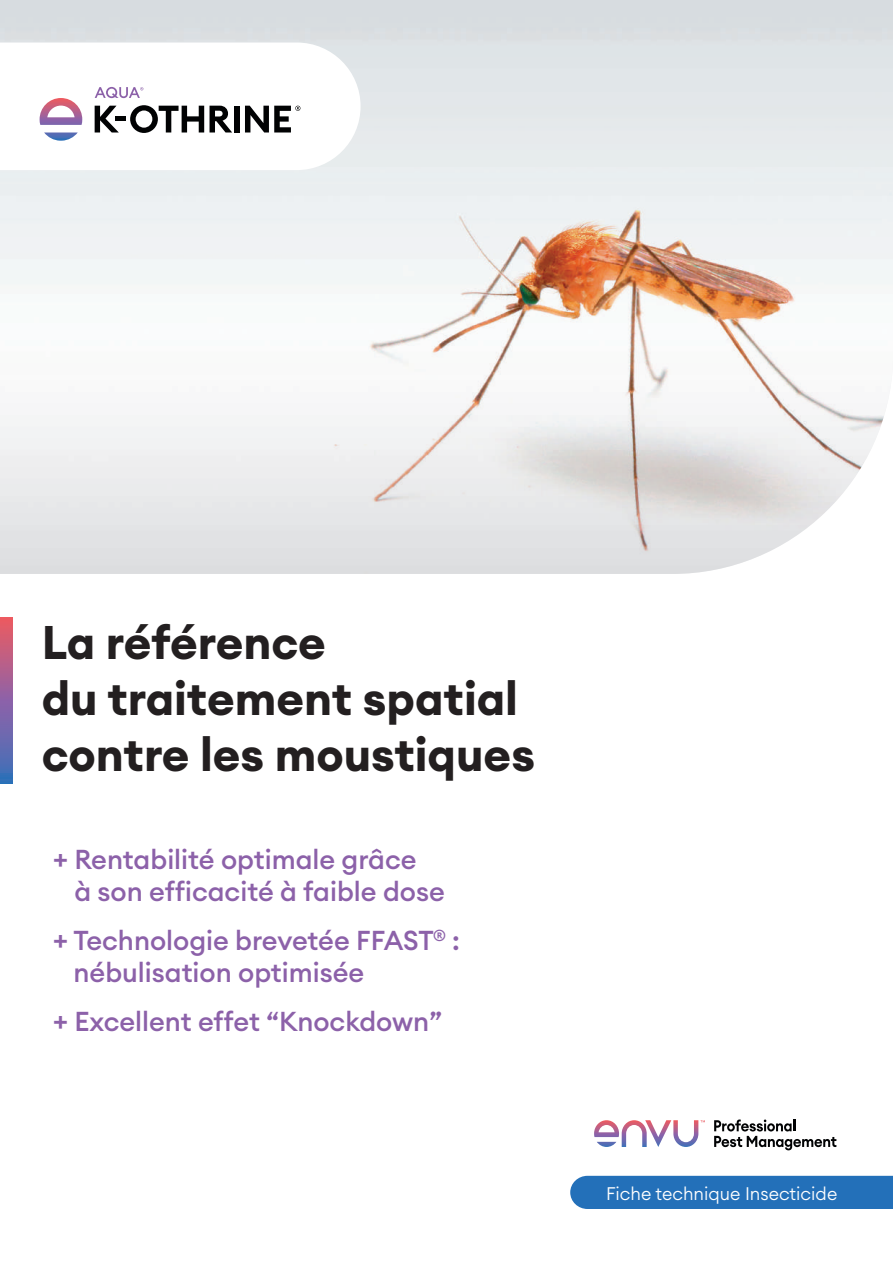
<style>
.page{position:relative;width:893px;height:1263px;background:#fff}
.page>*{position:absolute;margin:0;border:0;box-sizing:border-box;transform-origin:0 0}
.t1{font:700 46.5px/55.8px "Euclid Circular A";color:#231f20}
.t2{font:500 27px/32.4px "Euclid Circular A";color:#8c61a9}
.t3{font:300 18px "Euclid Circular A";color:#fff}
.s1{font-size:30px}
</style>
<div class="page">
<svg style="left:714px;top:1119px;width:122px;height:31px"></svg>
<svg style="left:594px;top:1120px;width:111px;height:27px"></svg>
<svg style="left:0;top:618px;width:13px;height:165px;background:#90639a"></svg>
<img style="left:0;top:0;width:893px;height:574px">
<svg style="left:0;top:43px;width:361px;height:127px"></svg>
<div style="left:570px;top:1176px;width:323px;height:33px;background:#2370b9"></div>
<svg style="left:95px;top:87px;width:48px;height:11px"></svg>
<svg style="left:95px;top:106px;width:24px;height:26px"></svg>
<div style="left:115px;top:116px;width:11px;height:5px;background:#010203"></div>
<svg style="left:130px;top:105px;width:74px;height:28px"></svg>
<svg style="left:210px;top:106px;width:22px;height:26px"></svg>
<div style="left:234px;top:106px;width:6px;height:26px;background:#010203"></div>
<svg style="left:40px;top:98px;width:42px;height:43px"></svg>
<svg style="left:245px;top:106px;width:55px;height:26px"></svg>
<h1 class="t1" style="left:42px;top:615px;width:495px">La référence<br>du traitement spatial contre les moustiques</h1>
<p class="t2" style="left:74px;top:843px;width:372px;text-indent:-21px"><span class="s1">+</span> Rentabilité optimale grâce<br>à son efficacité à faible dose</p>
<p class="t2" style="left:74px;top:924px;width:388px;text-indent:-20px"><span class="s1">+</span> Technologie brevetée FFAST<sup>®</sup> : nébulisation optimisée</p>
<p class="t2" style="left:53px;top:1005px;width:390px"><span class="s1">+</span> Excellent effet “Knockdown”</p>
<p class="t3" style="left:606px;top:1181px;width:233px">Fiche technique Insecticide</p>
</div>
